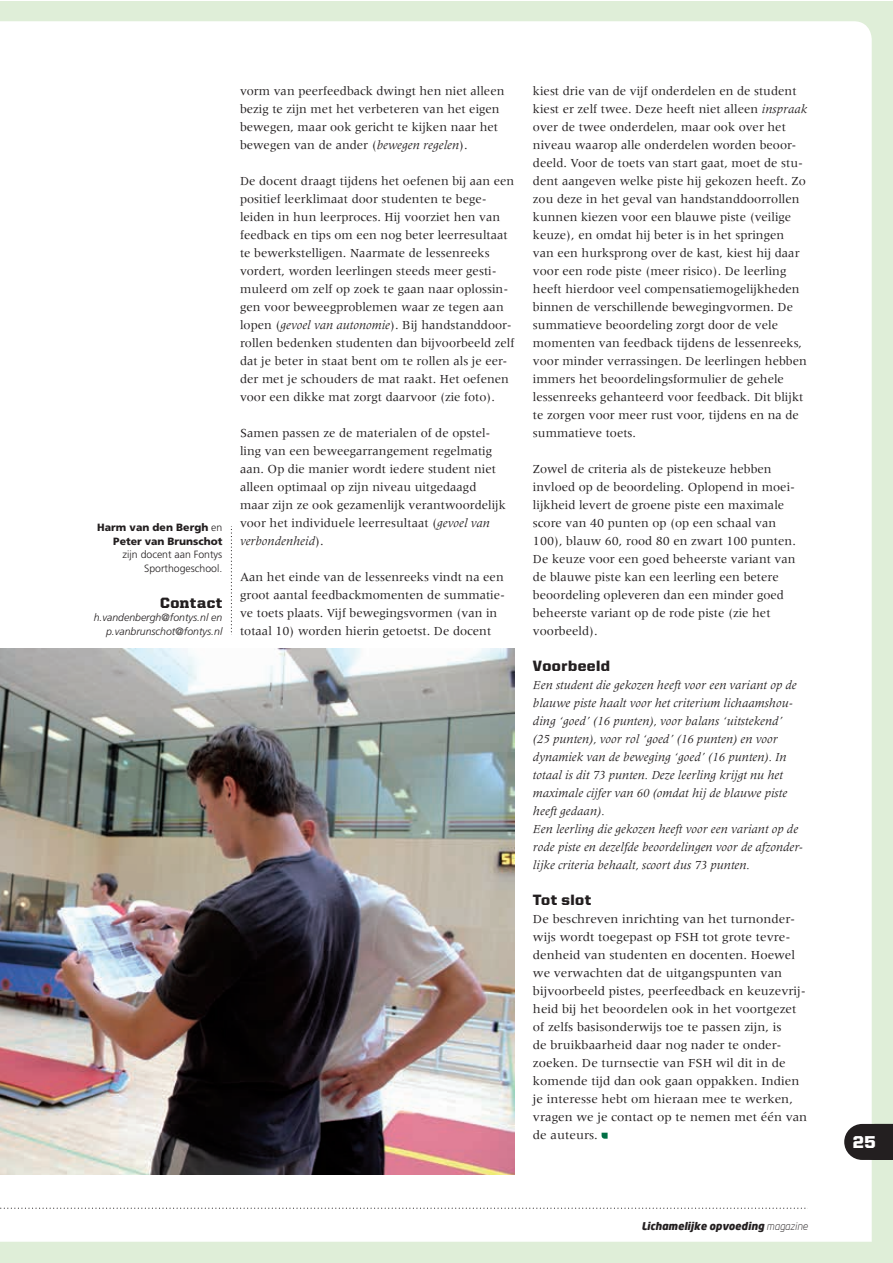
<style>
.page{position:relative;width:893px;height:1263px;background:#fff}
.page>*{position:absolute;margin:0;border:0;box-sizing:border-box;transform-origin:0 0}
.t1{font:900 17.25px "United Sans Reg";color:#fff}
.t2{font:900 15px "United Sans Reg";letter-spacing:.025em;color:#231f20}
.t3{font:900 15px "United Serif Reg";letter-spacing:.04em;color:#231f20}
.t4{font:12.75px/18px "Meridien LT Std";color:#231f20}
.t5{font:italic 12.75px/18px "Meridien LT Std";color:#231f20}
.t6{font:italic 300 10.5px/13.5px "Frutiger LT Std";color:#231f20;text-align:right}
.t7{font:300 10.5px/13.5px "Frutiger LT Std";color:#231f20;text-align:right}
.t8{font:900 10.5px/13.5px "Frutiger LT Std";color:#231f20;text-align:right}
.t9{font:italic 900 10.5px "Neo Sans";color:#231f20}
.s1{font-weight:300}
.s2{font-style:italic}
</style>
<div class="page">
<div style="left:0;top:1px;width:892px;height:1262px;background:#dfeed8"></div>
<div style="left:0;top:21px;width:872px;height:1221px;background:#fff"></div>
<svg style="left:602px;top:1133px;width:6px;height:6px"></svg>
<img style="left:0;top:649px;width:515px;height:526px">
<svg style="left:231px;top:527px;width:1px;height:108px"></svg>
<svg style="left:844px;top:1124px;width:48px;height:36px;background:#353233"></svg>
<svg style="left:0;top:1207px;width:808px;height:2px;background:#e0e0e0"></svg>
<p class="t8" style="left:97px;top:521px;width:127px">Harm van den Bergh <span class="s1">en<br></span>Peter van Brunschot</p>
<p class="t7" style="left:123px;top:548px;width:101px">zijn docent aan Fontys<br>Sporthogeschool.</p>
<p class="t3" style="left:160px;top:594px;width:64px">Contact</p>
<p class="t6" style="left:94px;top:611px;width:130px">h.vandenbergh@fontys.nl en p.vanbrunschot@fontys.nl</p>
<p class="t4" style="left:240px;top:81px;width:266px">vorm van peerfeedback dwingt hen niet alleen bezig te zijn met het verbeteren van het eigen bewegen, maar ook gericht te kijken naar het bewegen van de ander (<span class="s2">bewegen regelen</span>).</p>
<p class="t4" style="left:240px;top:171px;width:276px">De docent draagt tijdens het oefenen bij aan een positief leerklimaat door studenten te bege&shy;leiden in hun leerproces. Hij voorziet hen van feedback en tips om een nog beter leerresultaat te bewerkstelligen. Naarmate de lessenreeks vordert, worden leerlingen steeds meer gesti&shy;muleerd om zelf op zoek te gaan naar oplossin&shy;gen voor beweegproblemen waar ze tegen aan lopen (<span class="s2">gevoel van autonomie</span>). Bij handstanddoor&shy;rollen bedenken studenten dan bijvoorbeeld zelf dat je beter in staat bent om te rollen als je eer&shy;der met je schouders de mat raakt. Het oefenen voor een dikke mat zorgt daarvoor (zie foto).</p>
<p class="t4" style="left:240px;top:423px;width:267px">Samen passen ze de materialen of de opstel&shy;ling van een beweegarrangement regelmatig aan. Op die manier wordt iedere student niet alleen optimaal op zijn niveau uitgedaagd maar zijn ze ook gezamenlijk verantwoordelijk voor het individuele leerresultaat (<span class="s2">gevoel van verbondenheid</span>).</p>
<p class="t4" style="left:240px;top:567px;width:267px">Aan het einde van de lessenreeks vindt na een groot aantal feedbackmomenten de summatie&shy;ve toets plaats. Vijf bewegingsvormen (van in totaal 10) worden hierin getoetst. De docent</p>
<p class="t4" style="left:533px;top:81px;width:276px">kiest drie van de vijf onderdelen en de student kiest er zelf twee. Deze heeft niet alleen <span class="s2">inspraak </span>over de twee onderdelen, maar ook over het niveau waarop alle onderdelen worden beoor&shy;deeld. Voor de toets van start gaat, moet de stu&shy;dent aangeven welke piste hij gekozen heeft. Zo zou deze in het geval van handstanddoorrollen kunnen kiezen voor een blauwe piste (veilige keuze), en omdat hij beter is in het springen van een hurksprong over de kast, kiest hij daar voor een rode piste (meer risico). De leerling heeft hierdoor veel compensatiemogelijkheden binnen de verschillende bewegingvormen. De summatieve beoordeling zorgt door de vele momenten van feedback tijdens de lessenreeks, voor minder verrassingen. De leerlingen hebben immers het beoordelingsformulier de gehele lessenreeks gehanteerd voor feedback. Dit blijkt te zorgen voor meer rust voor, tijdens en na de summatieve toets.</p>
<p class="t4" style="left:533px;top:460px;width:264px">Zowel de criteria als de pistekeuze hebben invloed op de beoordeling. Oplopend in moei&shy;lijkheid levert de groene piste een maximale score van 40 punten op (op een schaal van 100), blauw 60, rood 80 en zwart 100 punten.<br>De keuze voor een goed beheerste variant van de blauwe piste kan een leerling een betere beoordeling opleveren dan een minder goed beheerste variant op de rode piste (zie het voorbeeld).</p>
<p class="t2" style="left:533px;top:657px;width:79px">Voorbeeld</p>
<p class="t5" style="left:533px;top:676px;width:272px">Een student die gekozen heeft voor een variant op de blauwe piste haalt voor het criterium lichaamshou&shy;ding ‘goed’ (16 punten), voor balans ‘uitstekend’<br>(25 punten), voor rol ‘goed’ (16 punten) en voor dynamiek van de beweging ‘goed’ (16 punten). In totaal is dit 73 punten. Deze leerling krijgt nu het maximale cijfer van 60 (omdat hij de blauwe piste heeft gedaan).<br>Een leerling die gekozen heeft voor een variant op de rode piste en dezelfde beoordelingen voor de afzonder&shy;lijke criteria behaalt, scoort dus 73 punten.</p>
<p class="t2" style="left:533px;top:891px;width:60px">Tot slot</p>
<p class="t4" style="left:533px;top:909px;width:276px">De beschreven inrichting van het turnonder&shy;wijs wordt toegepast op FSH tot grote tevre&shy;denheid van studenten en docenten. Hoewel we verwachten dat de uitgangspunten van bijvoorbeeld pistes, peerfeedback en keuzevrij&shy;heid bij het beoordelen ook in het voortgezet of zelfs basisonderwijs toe te passen zijn, is<br>de bruikbaarheid daar nog nader te onder&shy;zoeken. De turnsectie van FSH wil dit in de komende tijd dan ook gaan oppakken. Indien je interesse hebt om hieraan mee te werken, vragen we je contact op te nemen met één van de auteurs.</p>
<p class="t9" style="left:641px;top:1219px;width:168px">Lichamelijke opvoeding <span class="s1">magazine</span></p>
<h1 class="t1" style="left:853px;top:1133px;width:24px">25</h1>
</div>
